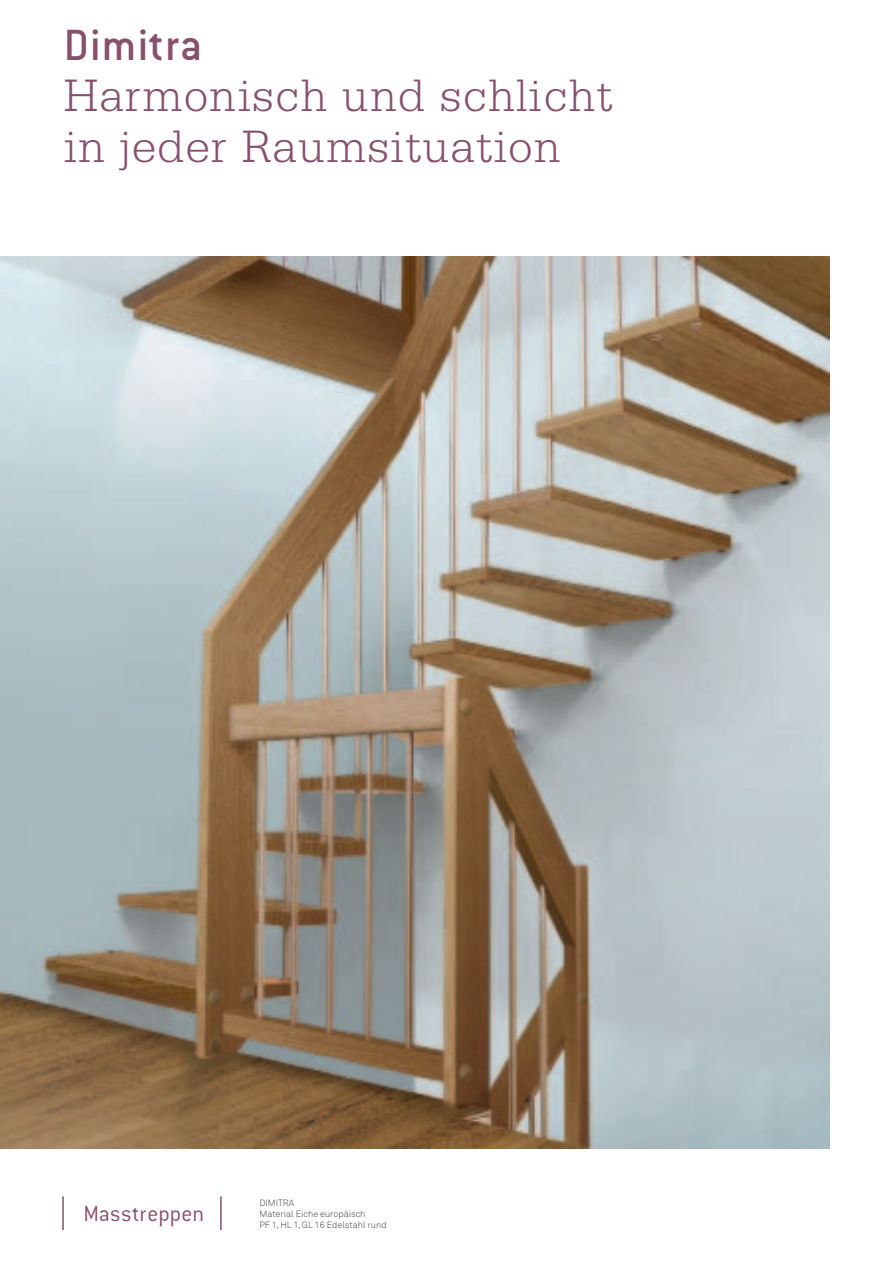
<style>
.page{position:relative;width:893px;height:1263px;background:#fff}
.page>*{position:absolute;margin:0;border:0;box-sizing:border-box;transform-origin:0 0}
.t1{font:300 48px/51px "Serifa Std";letter-spacing:.03em;color:#87506c}
.t2{font:500 48px "Conduit ITC Std";letter-spacing:.025em;color:#87506c}
.t3{font:300 24px "Conduit ITC Std";letter-spacing:.005em;color:#87506c}
.t4{font:9px/10.8px "Akkurat Light Pro";color:#3e3e3f}
</style>
<div class="page">
<img style="left:0;top:257px;width:829px;height:891px">
<hr style="left:220px;top:1196px;width:2px;height:34px;background:#87506c">
<hr style="left:62px;top:1196px;width:2px;height:34px;background:#87506c">
<h1 class="t2" style="left:64px;top:16px;width:140px">Dimitra</h1>
<h1 class="t1" style="left:64px;top:70px;width:551px">Harmonisch und schlicht in jeder Raumsituation</h1>
<h2 class="t3" style="left:84px;top:1198px;width:122px">Masstreppen</h2>
<p class="t4" style="left:259px;top:1197px;width:129px">dimitra<br>Material Eiche europäisch<br>PF 1, HL 1, GL 16 Edelstahl rund</p>
</div>
